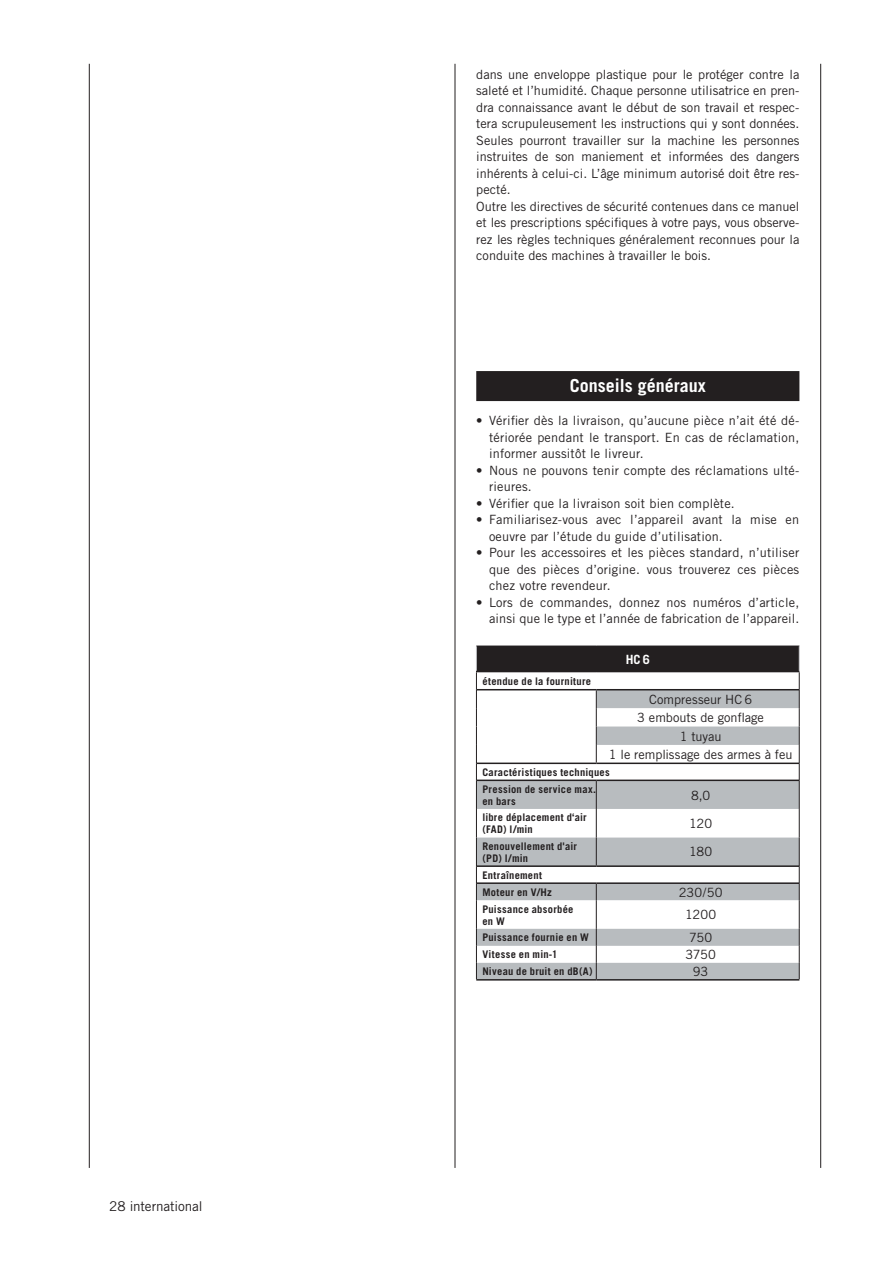
<style>
.page{position:relative;width:893px;height:1263px;background:#fff}
.page>*{position:absolute;margin:0;border:0;box-sizing:border-box;transform-origin:0 0}
.t1{font:700 18px "Trade Gothic";color:#fff}
.t2{font:13.5px "Trade Gothic";letter-spacing:-.01em;color:#231f20}
.t3{font:12.75px/16.5px "Trade Gothic";color:#231f20}
.t4{font:700 12.75px "Trade Gothic";color:#fff}
.t5{font:700 10.5px/12px "Trade Gothic";letter-spacing:.025em;color:#231f20}
</style>
<div class="page">
<hr style="left:89px;top:64px;width:1px;height:1104px;background:#231f20">
<hr style="left:455px;top:64px;width:1px;height:1104px;background:#231f20">
<hr style="left:820px;top:64px;width:1px;height:1104px;background:#231f20">
<div style="left:476px;top:371px;width:323px;height:30px;background:#231f20"></div>
<div style="left:476px;top:646px;width:323px;height:25px;background:#231f20"></div>
<svg style="left:477px;top:690px;width:322px;height:289px"></svg>
<svg style="left:596px;top:884px;width:1px;height:95px"></svg>
<hr style="left:477px;top:762px;width:119px;height:2px;background:#231f20">
<hr style="left:596px;top:762px;width:203px;height:2px;background:#231f20">
<hr style="left:477px;top:779px;width:119px;height:2px;background:#231f20">
<hr style="left:596px;top:779px;width:203px;height:2px;background:#231f20">
<svg style="left:596px;top:690px;width:1px;height:72px"></svg>
<hr style="left:477px;top:689px;width:119px;height:1px;background:#231f20">
<hr style="left:596px;top:689px;width:203px;height:1px;background:#231f20">
<hr style="left:476px;top:671px;width:120px;height:1px;background:#231f20">
<hr style="left:596px;top:671px;width:203px;height:1px;background:#231f20">
<hr style="left:477px;top:865px;width:119px;height:2px;background:#231f20">
<hr style="left:596px;top:865px;width:203px;height:2px;background:#231f20">
<hr style="left:477px;top:882px;width:119px;height:2px;background:#231f20">
<hr style="left:596px;top:882px;width:203px;height:2px;background:#231f20">
<svg style="left:596px;top:781px;width:1px;height:84px"></svg>
<svg style="left:476px;top:646px;width:1px;height:333px"></svg>
<svg style="left:799px;top:646px;width:1px;height:333px"></svg>
<hr style="left:476px;top:979px;width:120px;height:1px;background:#231f20">
<hr style="left:596px;top:979px;width:203px;height:1px;background:#231f20">
<p class="t2" style="left:109px;top:1198px;width:95px">28 international</p>
<p class="t3" style="left:476px;top:66px;width:325px">dans une enveloppe plastique pour le protéger contre la saleté et l’humidité. Chaque personne utilisatrice en pren&shy;dra connaissance avant le début de son travail et respec&shy;tera scrupuleusement les instructions qui y sont données.<br>Seules pourront travailler sur la machine les personnes instruites de son maniement et informées des dangers inhérents à celui-ci. L’âge minimum autorisé doit être res&shy;pecté.<br>Outre les directives de sécurité contenues dans ce manuel et les prescriptions spécifiques à votre pays, vous observe&shy;rez les règles techniques généralement reconnues pour la conduite des machines à travailler le bois.</p>
<h1 class="t1" style="left:570px;top:375px;width:137px">Conseils généraux</h1>
<p class="t3" style="left:489px;top:412px;width:312px;text-align:justify;text-indent:-13px">• Vérifier dès la livraison, qu’aucune pièce n’ait été dé&shy;tériorée pendant le transport. En cas de réclamation, informer aussitôt le livreur.</p>
<p class="t3" style="left:489px;top:462px;width:312px;text-indent:-13px">• Nous ne pouvons tenir compte des réclamations ulté&shy;rieures.</p>
<p class="t3" style="left:476px;top:495px;width:260px">• Vérifier que la livraison soit bien complète.</p>
<p class="t3" style="left:489px;top:511px;width:312px;text-indent:-13px">• Familiarisez-vous avec l’appareil avant la mise en oeuvre par l’étude du guide d’utilisation.</p>
<p class="t3" style="left:489px;top:544px;width:312px;text-align:justify;text-indent:-13px">• Pour les accessoires et les pièces standard, n’utiliser que des pièces d’origine. vous trouverez ces pièces chez votre revendeur.</p>
<p class="t3" style="left:476px;top:594px;width:325px;text-align:right">• Lors de commandes, donnez nos numéros d’article, ainsi que le type et l’année de fabrication de l’appareil.</p>
<p class="t4" style="left:626px;top:651px;width:26px">HC6</p>
<p class="t5" style="left:482px;top:675px;width:110px">étendue de la fourniture</p>
<p class="t3" style="left:609px;top:690px;width:185px;line-height:18.5px;text-align:center">Compresseur HC 6<br>3 embouts de gonflage<br>1 tuyau<br>1 le remplissage des armes à feu</p>
<p class="t5" style="left:482px;top:763px;width:129px;line-height:16.8px">Caractéristiques techniques<br>Pression de service max.</p>
<p class="t5" style="left:482px;top:795px;width:35px">en bars</p>
<p class="t3" style="left:691px;top:787px;width:21px">8,0</p>
<p class="t5" style="left:482px;top:811px;width:106px">libre déplacement d‘air (FAD) l/min</p>
<p class="t3" style="left:689px;top:815px;width:24px">120</p>
<p class="t5" style="left:482px;top:840px;width:96px">Renouvellement d'air (PD) l/min</p>
<p class="t3" style="left:689px;top:843px;width:25px">180</p>
<p class="t5" style="left:482px;top:866px;width:71px;line-height:17px">Entraînement<br>Moteur en V/Hz</p>
<p class="t3" style="left:679px;top:884px;width:45px">230/50</p>
<p class="t5" style="left:482px;top:903px;width:93px">Puissance absorbée en W</p>
<p class="t3" style="left:685px;top:906px;width:33px">1200</p>
<p class="t5" style="left:482px;top:931px;width:108px">Puissance fournie en W</p>
<p class="t3" style="left:689px;top:929px;width:25px">750</p>
<p class="t5" style="left:482px;top:948px;width:77px">Vitesse en min-1</p>
<p class="t3" style="left:685px;top:946px;width:32px">3750</p>
<p class="t5" style="left:482px;top:965px;width:112px">Niveau de bruit en dB(A)</p>
<p class="t3" style="left:693px;top:963px;width:17px">93</p>
</div>
